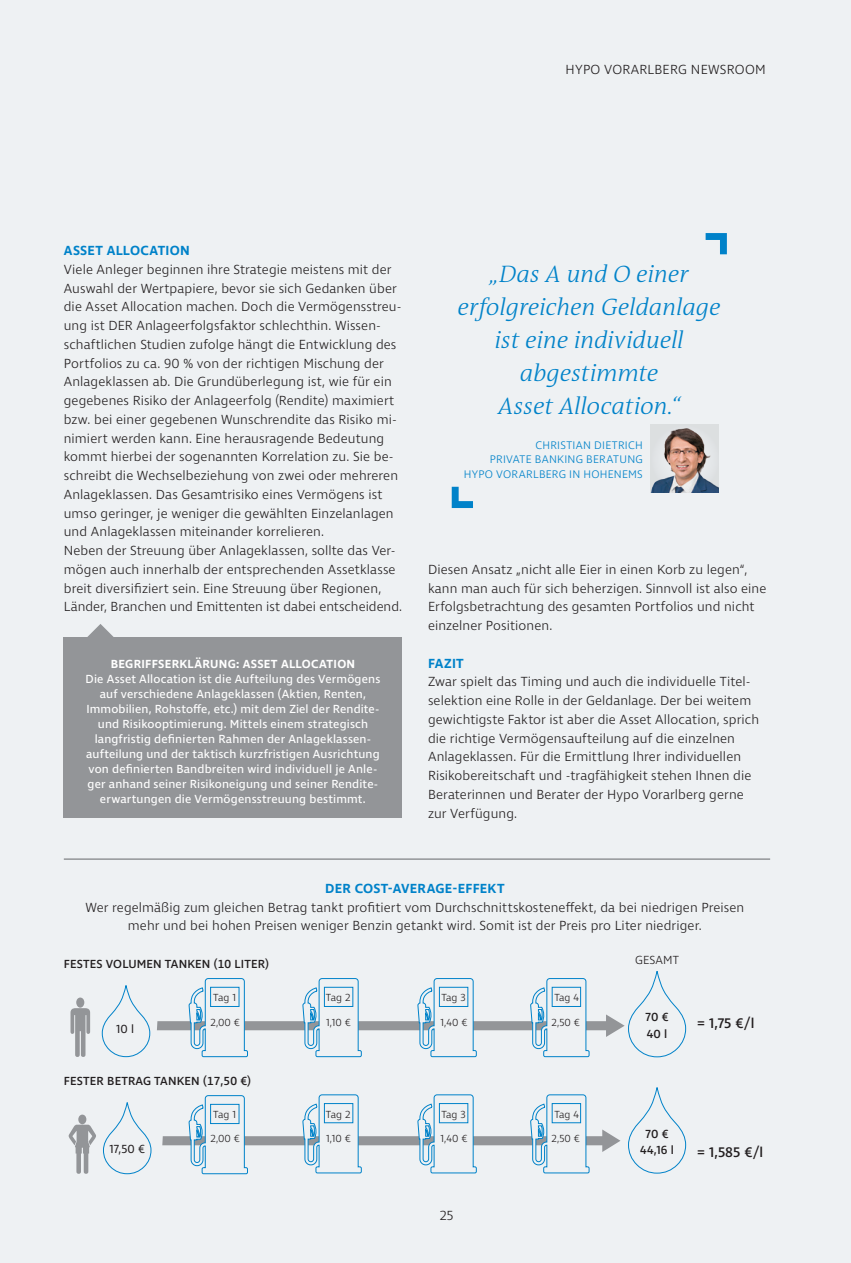
<style>
.page{position:relative;width:851px;height:1263px;background:#fff}
.page>*{position:absolute;margin:0;border:0;box-sizing:border-box;transform-origin:0 0}
.t1{font:italic 300 24px/33px "The Antiqua B W3";color:#0082c9;text-align:center}
.t2{font:500 14.25px "Ingra";color:#231f20}
.t3{font:300 13.5px/18.8px "Ingra";letter-spacing:.01em;color:#231f20}
.t4{font:600 13.5px "Ingra";letter-spacing:.02em;color:#0082c9}
.t5{font:12px/15px "Ingra";letter-spacing:.015em;color:#fff;text-align:center}
.t6{font:500 12px/16.5px "Ingra";letter-spacing:.015em;color:#231f20}
.t7{font:600 12px "Ingra";letter-spacing:.025em;color:#fff}
.t8{font:12px "Ingra";color:#231f20}
.t9{font:300 12px "Ingra";letter-spacing:.015em;color:#231f20}
.t10{font:300 11.25px/14.2px "Ingra";letter-spacing:.025em;color:#0082c9;text-align:right}
.t11{font:300 10.5px "Ingra";letter-spacing:.005em;color:#231f20}
</style>
<div class="page">
<div style="left:0;top:0;width:850px;height:1263px;background:#eef1f3"></div>
<svg style="left:705px;top:233px;width:21px;height:21px"></svg>
<svg style="left:451px;top:487px;width:22px;height:21px"></svg>
<svg style="left:650px;top:425px;width:68px;height:68px"></svg>
<svg style="left:628px;top:1087px;width:58px;height:87px"></svg>
<svg style="left:103px;top:1102px;width:49px;height:72px"></svg>
<svg style="left:157px;top:971px;width:529px;height:86px"></svg>
<svg style="left:162px;top:1094px;width:458px;height:80px"></svg>
<svg style="left:101px;top:985px;width:49px;height:72px"></svg>
<svg style="left:70px;top:997px;width:20px;height:60px"></svg>
<svg style="left:69px;top:1114px;width:27px;height:60px"></svg>
<hr style="left:64px;top:858px;width:706px;height:2px;background:#939598">
<div style="left:64px;top:638px;width:338px;height:180px;background:#939598"></div>
<svg style="left:86px;top:624px;width:29px;height:14px"></svg>
<p class="t3" style="left:565px;top:61px;width:202px">HYPO VORARLBERG NEWSROOM</p>
<p class="t4" style="left:64px;top:242px;width:127px">ASSET ALLOCATION</p>
<p class="t3" style="left:64px;top:261px;width:340px">Viele Anleger beginnen ihre Strategie meistens mit der Auswahl der Wertpapiere, bevor sie sich Gedanken über die Asset Allocation machen. Doch die Vermögensstreu&shy;ung ist DER Anlageerfolgsfaktor schlechthin. Wissen&shy;schaftlichen Studien zufolge hängt die Entwicklung des Portfolios zu ca. 90 % von der richtigen Mischung der Anlageklassen ab. Die Grundüberlegung ist, wie für ein gegebenes Risiko der Anlageerfolg (Rendite) maximiert bzw. bei einer gegebenen Wunschrendite das Risiko mi&shy;nimiert werden kann. Eine herausragende Bedeutung kommt hierbei der sogenannten Korrelation zu. Sie be&shy;schreibt die Wechselbeziehung von zwei oder mehreren Anlageklassen. Das Gesamtrisiko eines Vermögens ist umso geringer, je weniger die gewählten Einzelanlagen und Anlageklassen miteinander korrelieren.<br>Neben der Streuung über Anlageklassen, sollte das Ver&shy;mögen auch innerhalb der entsprechenden Assetklasse breit diversifiziert sein. Eine Streuung über Regionen, Länder, Branchen und Emittenten ist dabei entscheidend.</p>
<p class="t7" style="left:111px;top:656px;width:246px">BEGRIFFSERKLÄRUNG: ASSET ALLOCATION</p>
<p class="t5" style="left:86px;top:672px;width:296px">Die Asset Allocation ist die Aufteilung des Vermögens auf verschiedene Anlageklassen (Aktien, Renten, Immobilien, Rohstoffe, etc.) mit dem Ziel der Rendite&shy;und Risikooptimierung. Mittels einem strategisch langfristig definierten Rahmen der Anlageklassen&shy;aufteilung und der taktisch kurzfristigen Ausrichtung von definierten Bandbreiten wird individuell je Anle&shy;ger anhand seiner Risikoneigung und seiner Rendite&shy;erwartungen die Vermögensstreuung bestimmt.</p>
<h1 class="t1" style="left:458px;top:258px;width:264px">„Das A und O einer erfolgreichen Geldanlage ist eine individuell abgestimmte<br>Asset Allocation.“</h1>
<p class="t10" style="left:463px;top:439px;width:181px">CHRISTIAN DIETRICH<br>PRIVATE BANKING BERATUNG<br>HYPO VORARLBERG IN HOHENEMS</p>
<p class="t3" style="left:428px;top:561px;width:340px">Diesen Ansatz „nicht alle Eier in einen Korb zu legen“, kann man auch für sich beherzigen. Sinnvoll ist also eine Erfolgsbetrachtung des gesamten Portfolios und nicht einzelner Positionen.</p>
<p class="t4" style="left:428px;top:655px;width:37px">FAZIT</p>
<p class="t3" style="left:428px;top:673px;width:332px">Zwar spielt das Timing und auch die individuelle Titel&shy;selektion eine Rolle in der Geldanlage. Der bei weitem gewichtigste Faktor ist aber die Asset Allocation, sprich die richtige Vermögensaufteilung auf die einzelnen Anlageklassen. Für die Ermittlung Ihrer individuellen Risikobereitschaft und -tragfähigkeit stehen Ihnen die Beraterinnen und Berater der Hypo Vorarlberg gerne zur Verfügung.</p>
<p class="t4" style="left:325px;top:880px;width:181px">DER COST-AVERAGE-EFFEKT</p>
<p class="t3" style="left:85px;top:898px;width:660px;text-align:center">Wer regelmäßig zum gleichen Betrag tankt profitiert vom Durchschnittskosteneffekt, da bei niedrigen Preisen mehr und bei hohen Preisen weniger Benzin getankt wird. Somit ist der Preis pro Liter niedriger.</p>
<p class="t6" style="left:64px;top:957px;width:206px">FESTES VOLUMEN TANKEN (10 LITER)</p>
<p class="t8" style="left:116px;top:1022px;width:19px">10 l</p>
<p class="t11" style="left:213px;top:991px;width:24px">Tag 1</p>
<p class="t11" style="left:326px;top:991px;width:26px">Tag 2</p>
<p class="t11" style="left:441px;top:991px;width:26px">Tag 3</p>
<p class="t11" style="left:554px;top:991px;width:26px">Tag 4</p>
<p class="t11" style="left:210px;top:1016px;width:31px">2,00 €</p>
<p class="t11" style="left:326px;top:1016px;width:26px">1,10 €</p>
<p class="t11" style="left:440px;top:1016px;width:29px">1,40 €</p>
<p class="t11" style="left:551px;top:1016px;width:30px">2,50 €</p>
<p class="t6" style="left:64px;top:1074px;width:189px">FESTER BETRAG TANKEN (17,50 €)</p>
<p class="t8" style="left:110px;top:1142px;width:37px">17,50 €</p>
<p class="t11" style="left:213px;top:1108px;width:24px">Tag 1</p>
<p class="t11" style="left:326px;top:1108px;width:26px">Tag 2</p>
<p class="t11" style="left:441px;top:1108px;width:26px">Tag 3</p>
<p class="t11" style="left:554px;top:1108px;width:26px">Tag 4</p>
<p class="t11" style="left:210px;top:1132px;width:31px">2,00 €</p>
<p class="t11" style="left:326px;top:1132px;width:26px">1,10 €</p>
<p class="t11" style="left:440px;top:1132px;width:29px">1,40 €</p>
<p class="t11" style="left:551px;top:1132px;width:30px">2,50 €</p>
<p class="t3" style="left:440px;top:1207px;width:15px">25</p>
<p class="t9" style="left:635px;top:953px;width:46px">GESAMT</p>
<p class="t6" style="left:645px;top:1010px;width:25px">70 €<br>40 l</p>
<p class="t2" style="left:697px;top:1014px;width:59px">= 1,75 €/l</p>
<p class="t6" style="left:640px;top:1126px;width:35px;text-align:center">70 €<br>44,16 l</p>
<p class="t2" style="left:697px;top:1143px;width:68px">= 1,585 €/l</p>
</div>
